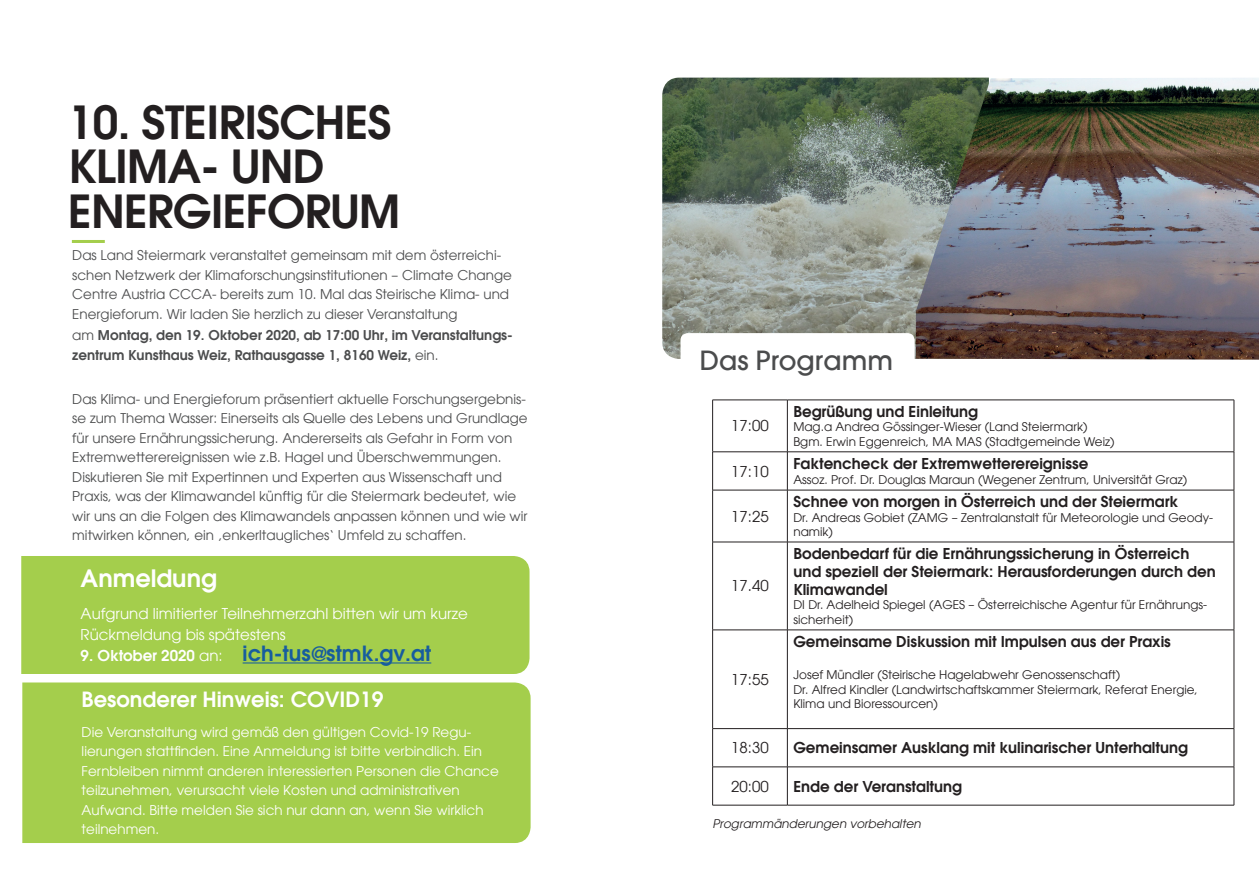
<style>
.page{position:relative;width:1259px;height:893px;background:#fff}
.page>*{position:absolute;margin:0;border:0;box-sizing:border-box;transform-origin:0 0}
.t1{font:600 45.6px/44.4px "Avant Garde LT";letter-spacing:-.015em;color:#231f20}
.t2{font:500 26.4px "Avant Garde LT";color:#4b4c4d}
.t3{font:600 24px "Avant Garde LT";color:#fff}
.t4{font:600 21px "Avant Garde LT";color:#175d9e}
.t5{font:600 21px "Avant Garde LT";color:#fff}
.t6{font:600 15px/18px "Avant Garde LT";color:#231f20}
.t7{font:15px/21px "Avant Garde LT";color:#fff}
.t8{font:15px "Avant Garde LT";color:#231f20}
.t9{font:13.5px/19.5px "Avant Garde LT";color:#4b4c4d}
.t10{font:13.5px/19.5px "Avant Garde LT";color:#fff}
.t11{font:600 13.5px/19.5px "Avant Garde LT";color:#4b4c4d}
.t12{font:12px/14.4px "Avant Garde LT";color:#231f20}
.t13{font:italic 12px "Avant Garde LT";color:#231f20}
.s1{font-weight:400}
.s2{font-size:15px;color:#fff}
.s3{font-weight:400;font-size:15px;color:#fff}
</style>
<div class="page">
<img style="left:662px;top:78px;width:254px;height:281px">
<img style="left:916px;top:78px;width:343px;height:282px">
<hr style="left:72px;top:240px;width:33px;height:3px;background:#a4ce4c">
<div style="left:21px;top:556px;width:508px;height:118px;background:#a4ce4c"></div>
<div style="left:680px;top:333px;width:234px;height:56px;background:#fff;border-radius:7px"></div>
<hr style="left:243px;top:662px;width:188px;height:1px;background:#175d9e">
<hr style="left:712px;top:400px;width:75px;height:1px;background:#231f20">
<hr style="left:712px;top:400px;width:1px;height:52px;background:#231f20">
<hr style="left:787px;top:400px;width:447px;height:1px;background:#231f20">
<hr style="left:787px;top:400px;width:1px;height:52px;background:#231f20">
<hr style="left:1233px;top:400px;width:1px;height:52px;background:#231f20">
<hr style="left:712px;top:452px;width:75px;height:1px;background:#231f20">
<hr style="left:712px;top:452px;width:1px;height:38px;background:#231f20">
<hr style="left:787px;top:452px;width:447px;height:1px;background:#231f20">
<hr style="left:787px;top:452px;width:1px;height:38px;background:#231f20">
<hr style="left:1233px;top:452px;width:1px;height:38px;background:#231f20">
<hr style="left:712px;top:490px;width:75px;height:1px;background:#231f20">
<hr style="left:712px;top:490px;width:1px;height:52px;background:#231f20">
<hr style="left:787px;top:490px;width:447px;height:1px;background:#231f20">
<hr style="left:787px;top:490px;width:1px;height:52px;background:#231f20">
<hr style="left:1233px;top:490px;width:1px;height:52px;background:#231f20">
<hr style="left:712px;top:542px;width:75px;height:1px;background:#231f20">
<hr style="left:712px;top:542px;width:1px;height:88px;background:#231f20">
<hr style="left:787px;top:542px;width:447px;height:1px;background:#231f20">
<hr style="left:787px;top:542px;width:1px;height:88px;background:#231f20">
<hr style="left:1233px;top:542px;width:1px;height:88px;background:#231f20">
<hr style="left:712px;top:630px;width:75px;height:1px;background:#231f20">
<hr style="left:712px;top:630px;width:1px;height:98px;background:#231f20">
<hr style="left:787px;top:630px;width:447px;height:1px;background:#231f20">
<hr style="left:787px;top:630px;width:1px;height:98px;background:#231f20">
<hr style="left:1233px;top:630px;width:1px;height:98px;background:#231f20">
<hr style="left:712px;top:728px;width:75px;height:1px;background:#231f20">
<hr style="left:712px;top:729px;width:1px;height:38px;background:#231f20">
<hr style="left:787px;top:728px;width:447px;height:1px;background:#231f20">
<hr style="left:787px;top:729px;width:1px;height:38px;background:#231f20">
<hr style="left:1233px;top:729px;width:1px;height:38px;background:#231f20">
<hr style="left:712px;top:767px;width:75px;height:1px;background:#231f20">
<hr style="left:712px;top:767px;width:1px;height:38px;background:#231f20">
<hr style="left:787px;top:767px;width:447px;height:1px;background:#231f20">
<hr style="left:787px;top:767px;width:1px;height:38px;background:#231f20">
<hr style="left:1233px;top:767px;width:1px;height:38px;background:#231f20">
<hr style="left:712px;top:805px;width:75px;height:1px;background:#231f20">
<hr style="left:787px;top:805px;width:447px;height:1px;background:#231f20">
<div style="left:22px;top:682px;width:508px;height:161px;background:#a4ce4c"></div>
<h1 class="t1" style="left:68px;top:99px;width:333px">10. STEIRISCHES<br>KLIMA- UND<br>ENERGIEFORUM</h1>
<p class="t9" style="left:72px;top:245px;width:441px">Das Land Steiermark veranstaltet gemeinsam mit dem österreichi&shy;schen Netzwerk der Klimaforschungsinstitutionen – Climate Change Centre Austria CCCA- bereits zum 10. Mal das Steirische Klima- und Energieforum. Wir laden Sie herzlich zu dieser Veranstaltung</p>
<p class="t11" style="left:72px;top:325px;width:442px"><span class="s1">am</span> Montag, den 19. Oktober 2020, ab 17:00 Uhr, im Veranstaltungs&shy;zentrum Kunsthaus Weiz, Rathausgasse 1, 8160 Weiz, <span class="s1">ein.</span></p>
<p class="t9" style="left:72px;top:389px;width:457px">Das Klima- und Energieforum präsentiert aktuelle Forschungsergebnis&shy;se zum Thema Wasser: Einerseits als Quelle des Lebens und Grundlage für unsere Ernährungssicherung. Andererseits als Gefahr in Form von Extremwetterereignissen wie z.B. Hagel und Überschwemmungen.<br>Diskutieren Sie mit Expertinnen und Experten aus Wissenschaft und Praxis, was der Klimawandel künftig für die Steiermark bedeutet, wie wir uns an die Folgen des Klimawandels anpassen können und wie wir mitwirken können, ein ‚enkerltaugliches‘ Umfeld zu schaffen.</p>
<h3 class="t3" style="left:81px;top:562px;width:138px">Anmeldung</h3>
<p class="t7" style="left:81px;top:603px;width:389px">Aufgrund limitierter Teilnehmerzahl bitten wir um kurze<br>Rückmeldung bis spätestens</p>
<h3 class="t4" style="left:81px;top:639px;width:352px"><span class="s2">9. Oktober 2020</span> <span class="s3">an:</span> ich-tus@stmk.gv.at</h3>
<h3 class="t5" style="left:82px;top:685px;width:303px">Besonderer Hinweis: COVID19</h3>
<p class="t10" style="left:82px;top:722px;width:418px">Die Veranstaltung wird gemäß den gültigen Covid-19 Regu&shy;lierungen stattfinden. Eine Anmeldung ist bitte verbindlich. Ein Fernbleiben nimmt anderen interessierten Personen die Chance teilzunehmen, verursacht viele Kosten und administrativen Aufwand. Bitte melden Sie sich nur dann an, wenn Sie wirklich teilnehmen.</p>
<h2 class="t2" style="left:700px;top:344px;width:195px">Das Programm</h2>
<p class="t8" style="left:731px;top:417px;width:39px">17:00</p>
<p class="t6" style="left:793px;top:402px;width:186px">Begrüßung und Einleitung</p>
<p class="t12" style="left:793px;top:420px;width:323px">Mag.a Andrea Gössinger-Wieser (Land Steiermark)<br>Bgm. Erwin Eggenreich, MA MAS (Stadtgemeinde Weiz)</p>
<p class="t8" style="left:731px;top:462px;width:39px">17:10</p>
<p class="t6" style="left:793px;top:454px;width:296px">Faktencheck der Extremwetterereignisse</p>
<p class="t12" style="left:793px;top:472px;width:395px">Assoz. Prof. Dr. Douglas Maraun (Wegener Zentrum, Universität Graz)</p>
<p class="t8" style="left:731px;top:507px;width:39px">17:25</p>
<p class="t6" style="left:793px;top:492px;width:386px">Schnee von morgen in Österreich und der Steiermark</p>
<p class="t12" style="left:793px;top:510px;width:421px">Dr. Andreas Gobiet (ZAMG – Zentralanstalt für Meteorologie und Geody&shy;namik)</p>
<p class="t8" style="left:731px;top:577px;width:39px">17.40</p>
<p class="t8" style="left:731px;top:670px;width:39px">17:55</p>
<p class="t6" style="left:793px;top:544px;width:424px">Bodenbedarf für die Ernährungssicherung in Österreich und speziell der Steiermark: Herausforderungen durch den<br>Klimawandel</p>
<p class="t12" style="left:793px;top:598px;width:415px">DI Dr. Adelheid Spiegel (AGES – Österreichische Agentur für Ernährungs&shy;sicherheit)</p>
<p class="t6" style="left:793px;top:632px;width:379px">Gemeinsame Diskussion mit Impulsen aus der Praxis</p>
<p class="t12" style="left:793px;top:668px;width:406px">Josef Mündler (Steirische Hagelabwehr Genossenschaft)<br>Dr. Alfred Kindler (Landwirtschaftskammer Steiermark, Referat Energie,<br>Klima und Bioressourcen)</p>
<p class="t8" style="left:731px;top:739px;width:39px">18:30</p>
<p class="t6" style="left:793px;top:738px;width:396px">Gemeinsamer Ausklang mit kulinarischer Unterhaltung</p>
<p class="t8" style="left:731px;top:777px;width:39px">20:00</p>
<p class="t6" style="left:793px;top:777px;width:170px">Ende der Veranstaltung</p>
<p class="t13" style="left:712px;top:817px;width:210px">Programmänderungen vorbehalten</p>
</div>
